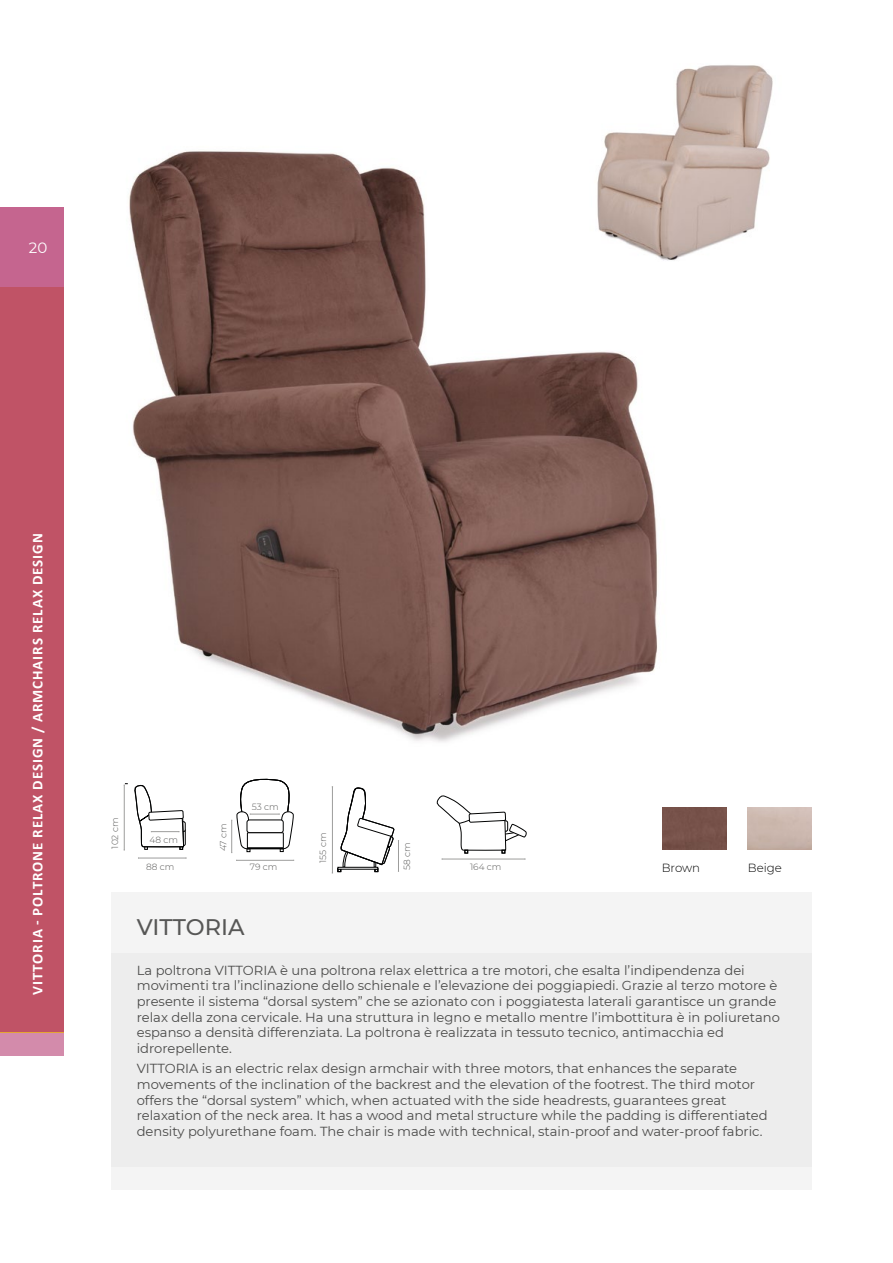
<style>
.page{position:relative;width:893px;height:1263px;background:#fff}
.page>*{position:absolute;margin:0;border:0;box-sizing:border-box;transform-origin:0 0}
.t1{font:500 22.5px "Montserrat";color:#575756}
.t2{font:700 15px "Calibri";letter-spacing:.065em;color:#fff}
.t3{font:15px "Montserrat";color:#fff}
.t4{font:13.05px/15.8px "Montserrat";color:#4a4a49}
.t5{font:300 11.85px "Montserrat";color:#000}
.t6{font:300 9px "Montserrat";color:#575756}
</style>
<div class="page">
<div style="left:0;top:1032px;width:63px;height:24px;background:#d38bab"></div>
<svg style="left:0;top:207px;width:63px;height:825px;background:#c05469"></svg>
<img style="left:123px;top:151px;width:535px;height:639px">
<div style="left:177px;top:829px;width:8px;height:17px;border:1px solid #010202;border-radius:2px"></div>
<div style="left:176px;top:821px;width:9px;height:11px;border:1px solid #010202;border-radius:2px"></div>
<hr style="left:138px;top:858px;width:48px;height:1px;background:#9d9d9c">
<svg style="left:124px;top:783px;width:60px;height:68px"></svg>
<svg style="left:231px;top:778px;width:64px;height:75px"></svg>
<svg style="left:332px;top:786px;width:67px;height:88px"></svg>
<hr style="left:442px;top:859px;width:83px;height:1px;background:#9d9d9c">
<svg style="left:436px;top:795px;width:91px;height:64px"></svg>
<hr style="left:237px;top:860px;width:57px;height:1px;background:#9d9d9c">
<img style="left:579px;top:65px;width:194px;height:196px">
<div style="left:111px;top:892px;width:701px;height:297px;background:#f4f4f4"></div>
<div style="left:111px;top:953px;width:701px;height:213px;background:#ededed"></div>
<div style="left:662px;top:807px;width:64px;height:43px;background:#76524a"></div>
<p class="t3" style="left:29px;top:237px;width:20px">20</p>
<p class="t2" style="left:28px;top:995px;width:463px;rotate:-90deg">VITTORIA - POLTRONE RELAX DESIGN / ARMCHAIRS RELAX DESIGN</p>
<p class="t6" style="left:252px;top:801px;width:28px">53 cm</p>
<p class="t6" style="left:109px;top:849px;width:33px;rotate:-90deg">102 cm</p>
<p class="t6" style="left:217px;top:851px;width:29px;rotate:-90deg">47 cm</p>
<p class="t6" style="left:317px;top:863px;width:32px;rotate:-90deg">155 cm</p>
<p class="t6" style="left:250px;top:860px;width:29px">79 cm</p>
<p class="t6" style="left:150px;top:834px;width:30px">48 cm</p>
<p class="t6" style="left:146px;top:861px;width:30px">88 cm</p>
<p class="t6" style="left:401px;top:870px;width:29px;rotate:-90deg">58 cm</p>
<p class="t6" style="left:470px;top:861px;width:33px">164 cm</p>
<p class="t5" style="left:662px;top:859px;width:40px">Brown</p>
<p class="t5" style="left:748px;top:859px;width:36px">Beige</p>
<h1 class="t1" style="left:137px;top:911px;width:109px">VITTORIA</h1>
<p class="t4" style="left:137px;top:962px;width:645px">La poltrona VITTORIA è una poltrona relax elettrica a tre motori, che esalta l’indipendenza dei movimenti tra l’inclinazione dello schienale e l’elevazione dei poggiapiedi. Grazie al terzo motore è presente il sistema “dorsal system” che se azionato con i poggiatesta laterali garantisce un grande relax della zona cervicale. Ha una struttura in legno e metallo mentre l’imbottitura è in poliuretano espanso a densità differenziata. La poltrona è realizzata in tessuto tecnico, antimacchia ed idrorepellente.</p>
<p class="t4" style="left:137px;top:1060px;width:632px">VITTORIA is an electric relax design armchair with three motors, that enhances the separate movements of the inclination of the backrest and the elevation of the footrest. The third motor offers the “dorsal system” which, when actuated with the side headrests, guarantees great relaxation of the neck area. It has a wood and metal structure while the padding is differentiated density polyurethane foam. The chair is made with technical, stain-proof and water-proof fabric.</p>
</div>
